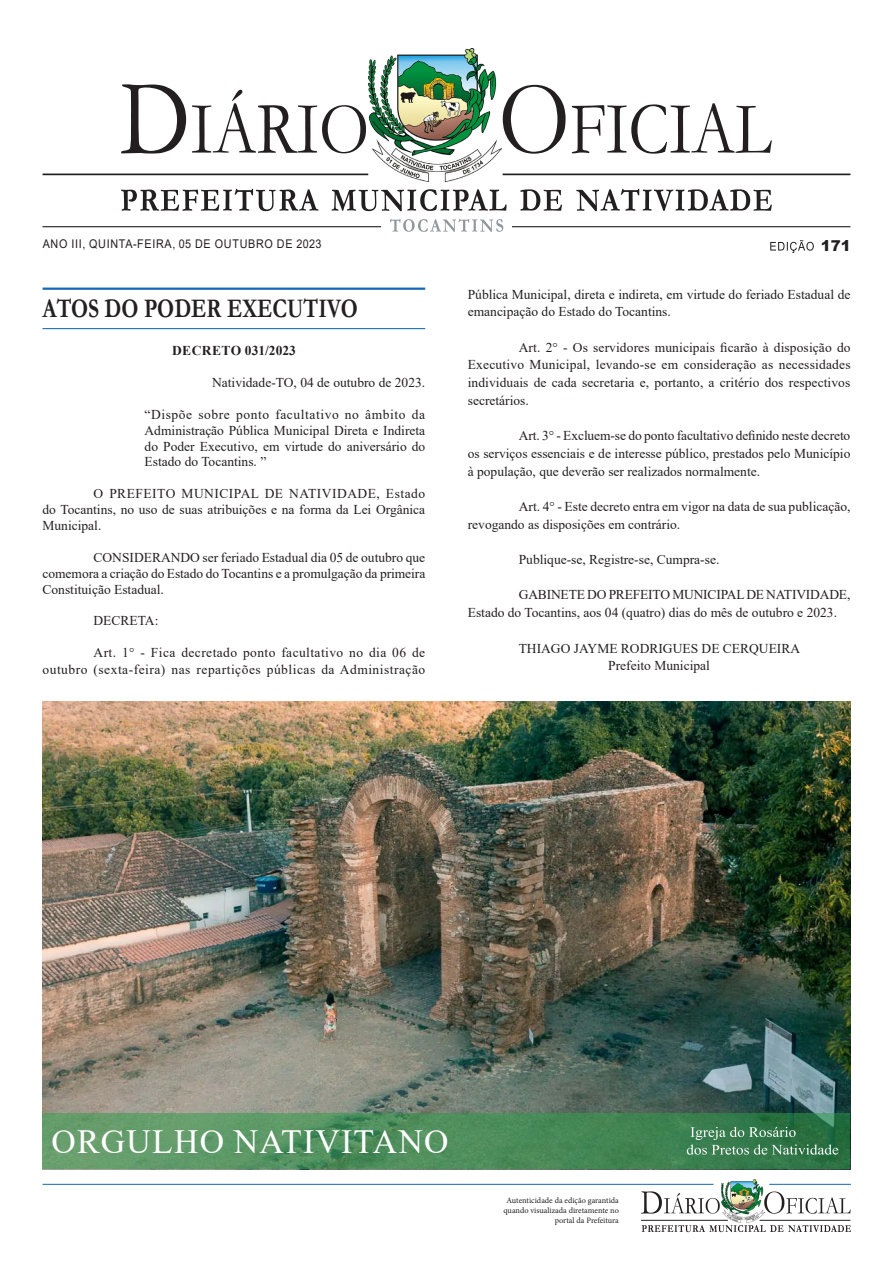
<style>
.page{position:relative;width:893px;height:1263px;background:#fff}
.page>*{position:absolute;margin:0;border:0;box-sizing:border-box;transform-origin:0 0}
.TEXTO{font:33.9px "Times New Roman";letter-spacing:.035em;color:#fff}
.ChancelaOrgaos{font:700 27px "Garamond";color:#231f20;scale:.8 1}
.t1{font:900 15px "Arial";color:#231f20}
.TEXTO-2{font:13.5px/17.7px "Times New Roman";color:#231f20;text-align:justify}
.EMENTA{font:13.5px/15.9px "Times New Roman";color:#231f20;text-align:justify}
.TEXTO-3{font:13.5px/16.5px "Times New Roman";letter-spacing:.035em;color:#231f20;text-align:right}
.ASSINATURA{font:13.5px "Times New Roman";color:#231f20}
.TITULO{font:700 13.5px "Times New Roman";letter-spacing:.015em;color:#231f20}
.t2{font:12px "Arial";letter-spacing:.065em;color:#231f20;scale:.9 1}
.t3{font:8.25px/9.9px "Minion Pro";color:#231f20;text-align:right}
</style>
<div class="page">
<hr style="left:512px;top:226px;width:338px;height:1px;background:#231f20">
<hr style="left:43px;top:226px;width:338px;height:1px;background:#231f20">
<hr style="left:43px;top:1184px;width:670px;height:1px;background:#1768b4">
<hr style="left:769px;top:1184px;width:82px;height:1px;background:#1768b4">
<svg style="left:390px;top:219px;width:113px;height:13px"></svg>
<img style="left:369px;top:48px;width:132px;height:134px">
<hr style="left:43px;top:288px;width:382px;height:2px;background:#1768b4">
<hr style="left:43px;top:328px;width:382px;height:1px;background:#1768b4">
<svg style="left:770px;top:240px;width:44px;height:13px"></svg>
<hr style="left:43px;top:174px;width:325px;height:1px;background:#231f20">
<hr style="left:503px;top:174px;width:347px;height:1px;background:#231f20">
<svg style="left:121px;top:189px;width:651px;height:22px"></svg>
<svg style="left:121px;top:84px;width:245px;height:70px"></svg>
<svg style="left:503px;top:85px;width:269px;height:69px"></svg>
<img style="left:721px;top:1180px;width:43px;height:42px">
<hr style="left:641px;top:1220px;width:87px;height:1px;background:#231f20">
<hr style="left:760px;top:1220px;width:90px;height:1px;background:#231f20">
<svg style="left:642px;top:1225px;width:209px;height:7px"></svg>
<svg style="left:641px;top:1191px;width:79px;height:22px"></svg>
<svg style="left:764px;top:1191px;width:87px;height:23px"></svg>
<img style="left:43px;top:702px;width:807px;height:411px">
<svg style="left:43px;top:1113px;width:807px;height:56px;background:#4f8d5c"></svg>
<svg style="left:687px;top:1127px;width:151px;height:28px;background:#4f8a62"></svg>
<p class="t2" style="left:43px;top:236px;width:311px">ANO III, QUINTA-FEIRA, 05 DE OUTUBRO DE 2023</p>
<p class="t1" style="left:821px;top:235px;width:32px">171</p>
<p class="TEXTO-2" style="left:468px;top:285px;width:384px">Pública Municipal, direta e indireta, em virtude do feriado Estadual de emancipação do Estado do Tocantins.</p>
<p class="TEXTO-2" style="left:468px;top:338px;width:384px;text-indent:51px">Art. 2° - Os servidores municipais ficarão à disposição do Executivo Municipal, levando-se em consideração as necessidades individuais de cada secretaria e, portanto, a critério dos respectivos secretários.</p>
<p class="TEXTO-2" style="left:468px;top:426px;width:384px;text-indent:51px">Art. 3° - Excluem-se do ponto facultativo definido neste decreto os serviços essenciais e de interesse público, prestados pelo Município à população, que deverão ser realizados normalmente.</p>
<p class="TEXTO-2" style="left:468px;top:497px;width:384px;text-indent:51px">Art. 4° - Este decreto entra em vigor na data de sua publicação, revogando as disposições em contrário.</p>
<p class="TEXTO-2" style="left:519px;top:550px;width:202px">Publique-se, Registre-se, Cumpra-se.</p>
<p class="TEXTO-2" style="left:468px;top:586px;width:384px;text-indent:51px">GABINETE DO PREFEITO MUNICIPAL DE NATIVIDADE,<br>Estado do Tocantins, aos 04 (quatro) dias do mês de outubro e 2023.</p>
<p class="ASSINATURA" style="left:519px;top:638px;width:283px">THIAGO JAYME RODRIGUES DE CERQUEIRA</p>
<p class="ASSINATURA" style="left:608px;top:656px;width:103px">Prefeito Municipal</p>
<p class="ChancelaOrgaos" style="left:43px;top:290px;width:396px">ATOS DO PODER EXECUTIVO</p>
<p class="TITULO" style="left:172px;top:341px;width:125px">DECRETO 031/2023</p>
<p class="TEXTO-2" style="left:212px;top:373px;width:215px">Natividade-TO, 04 de outubro de 2023.</p>
<p class="EMENTA" style="left:145px;top:406px;width:282px">“Dispõe sobre ponto facultativo no âmbito da Administração Pública Municipal Direta e Indireta do Poder Executivo, em virtude do aniversário do Estado do Tocantins. ”</p>
<p class="TEXTO-2" style="left:43px;top:485px;width:384px;line-height:15.9px;text-indent:51px">O PREFEITO MUNICIPAL DE NATIVIDADE, Estado do Tocantins, no uso de suas atribuições e na forma da Lei Orgânica Municipal.</p>
<p class="TEXTO-2" style="left:43px;top:549px;width:384px;line-height:15.9px;text-indent:51px">CONSIDERANDO ser feriado Estadual dia 05 de outubro que comemora a criação do Estado do Tocantins e a promulgação da primeira Constituição Estadual.</p>
<p class="TEXTO-2" style="left:94px;top:612px;width:66px">DECRETA:</p>
<p class="TEXTO-3" style="left:43px;top:644px;width:384px">Art. 1° - Fica decretado ponto facultativo no dia 06 de<br>outubro (sexta-feira) nas repartições públicas da Administração</p>
<p class="TEXTO" style="left:52px;top:1118px;width:398px">ORGULHO NATIVITANO</p>
<p class="t3" style="left:503px;top:1195px;width:117px">Autenticidade da edição garantida quando visualizada diretamente no portal da Prefeitura</p>
</div>
